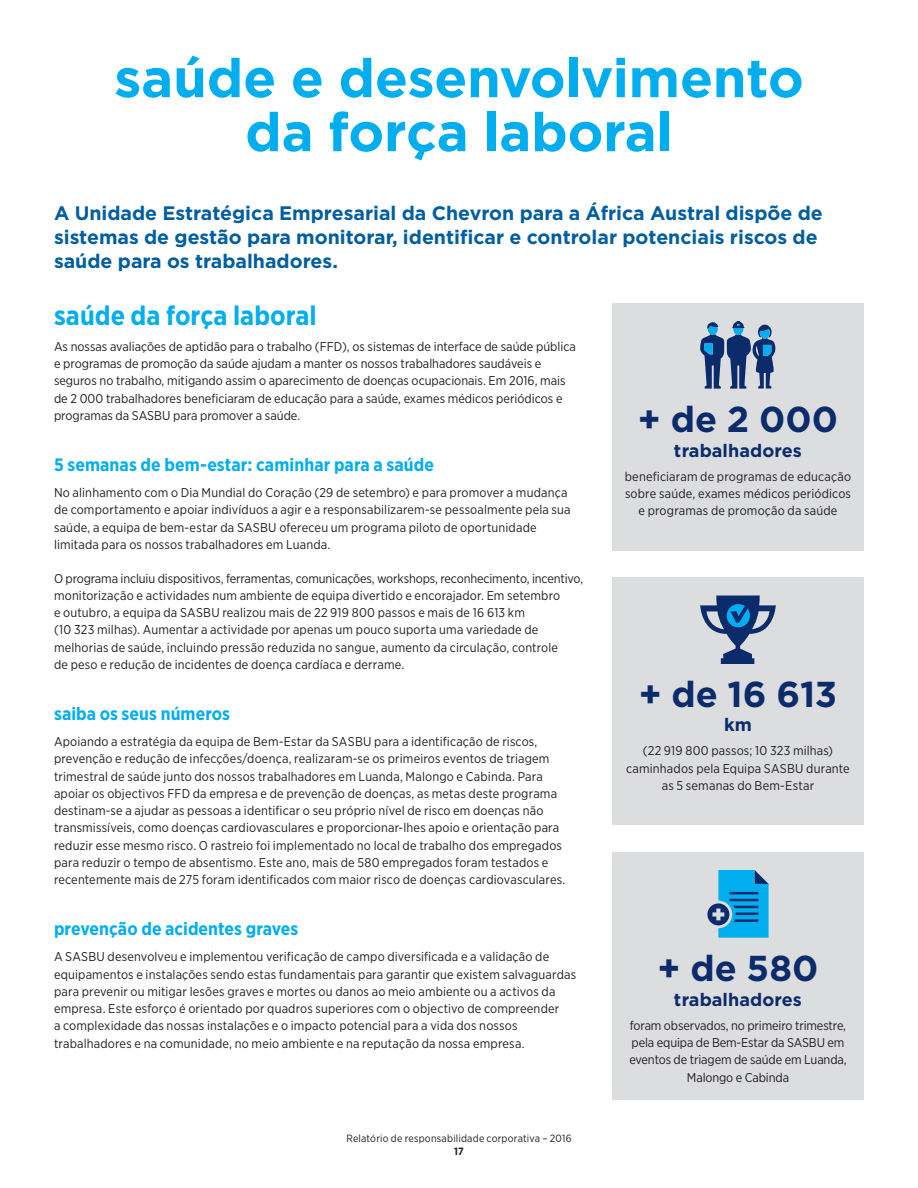
<style>
.page{position:relative;width:918px;height:1188px;background:#fff}
.page>*{position:absolute;margin:0;border:0;box-sizing:border-box;transform-origin:0 0}
.Headline-2_-_36pt_Bo{font:700 54px/54px "Gotham";letter-spacing:-.005em;color:#00aeef;text-align:center}
.Body_Text_-_9pt_Narr{font:700 36px "Gotham";letter-spacing:.005em;color:#0c2b6b}
.Section_Header_-_12p{font:700 27px "Gotham Narrow";color:#00aeef}
.Lead-in_copy_-_13pt{font:700 19.5px/24px "Gotham";color:#005ea0}
.Section_Header_-_12p-2{font:700 18px "Gotham Narrow";letter-spacing:.005em;color:#00aeef}
.Body_Text_-_9pt_Narr-2{font:700 18px "Gotham";letter-spacing:.005em;color:#0c2b6b}
.Body_Text_-_8_5pt_Na{font:12.75px/17.2px "Gotham Narrow";letter-spacing:.01em;color:#231f20}
.infographic_Text_-_8{font:12.75px/17.2px "Gotham Narrow";letter-spacing:.01em;color:#231f20;text-align:center}
.infographic_Text_-_8-2{font:12.75px/17.2px "Gotham Narrow";letter-spacing:-.01em;color:#231f20;text-align:center}
.t1{font:10.5px "Gotham Narrow";letter-spacing:.015em;color:#231f20}
.t2{font:700 10.5px "Gotham Narrow";color:#231f20}
</style>
<div class="page">
<div style="left:612px;top:852px;width:252px;height:248px;background:#dcdddf"></div>
<svg style="left:707px;top:870px;width:62px;height:68px"></svg>
<div style="left:612px;top:303px;width:252px;height:247px;background:#dcdddf"></div>
<svg style="left:700px;top:321px;width:76px;height:68px"></svg>
<div style="left:612px;top:578px;width:252px;height:247px;background:#dcdddf"></div>
<svg style="left:700px;top:596px;width:76px;height:67px"></svg>
<p class="Headline-2_-_36pt_Bo" style="left:114px;top:51px;width:691px">saúde e desenvolvimento da força laboral</p>
<p class="Lead-in_copy_-_13pt" style="left:54px;top:201px;width:770px">A Unidade Estratégica Empresarial da Chevron para a África Austral dispõe de sistemas de gestão para monitorar, identificar e controlar potenciais riscos de saúde para os trabalhadores.</p>
<p class="Section_Header_-_12p" style="left:54px;top:298px;width:264px">saúde da força laboral</p>
<p class="Body_Text_-_8_5pt_Na" style="left:54px;top:337px;width:523px">As nossas avaliações de aptidão para o trabalho (FFD), os sistemas de interface de saúde pública e programas de promoção da saúde ajudam a manter os nossos trabalhadores saudáveis e seguros no trabalho, mitigando assim o aparecimento de doenças ocupacionais. Em 2016, mais de 2 000 trabalhadores beneficiaram de educação para a saúde, exames médicos periódicos e programas da SASBU para promover a saúde.</p>
<p class="Section_Header_-_12p-2" style="left:54px;top:453px;width:382px">5 semanas de bem-estar: caminhar para a saúde</p>
<p class="Body_Text_-_8_5pt_Na" style="left:54px;top:484px;width:518px">No alinhamento com o Dia Mundial do Coração (29 de setembro) e para promover a mudança de comportamento e apoiar indivíduos a agir e a responsabilizarem-se pessoalmente pela sua saúde, a equipa de bem-estar da SASBU ofereceu um programa piloto de oportunidade limitada para os nossos trabalhadores em Luanda.</p>
<p class="Body_Text_-_8_5pt_Na" style="left:54px;top:569px;width:531px">O programa incluiu dispositivos, ferramentas, comunicações, workshops, reconhecimento, incentivo, monitorização e actividades num ambiente de equipa divertido e encorajador. Em setembro<br>e outubro, a equipa da SASBU realizou mais de 22 919 800 passos e mais de 16 613 km<br>(10 323 milhas). Aumentar a actividade por apenas um pouco suporta uma variedade de melhorias de saúde, incluindo pressão reduzida no sangue, aumento da circulação, controle<br>de peso e redução de incidentes de doença cardíaca e derrame.</p>
<p class="Section_Header_-_12p-2" style="left:54px;top:702px;width:178px">saiba os seus números</p>
<p class="Body_Text_-_8_5pt_Na" style="left:54px;top:733px;width:513px">Apoiando a estratégia da equipa de Bem-Estar da SASBU para a identificação de riscos, prevenção e redução de infecções/doença, realizaram-se os primeiros eventos de triagem trimestral de saúde junto dos nossos trabalhadores em Luanda, Malongo e Cabinda. Para apoiar os objectivos FFD da empresa e de prevenção de doenças, as metas deste programa destinam-se a ajudar as pessoas a identificar o seu próprio nível de risco em doenças não transmissíveis, como doenças cardiovasculares e proporcionar-lhes apoio e orientação para reduzir esse mesmo risco. O rastreio foi implementado no local de trabalho dos empregados para reduzir o tempo de absentismo. Este ano, mais de 580 empregados foram testados e recentemente mais de 275 foram identificados com maior risco de doenças cardiovasculares.</p>
<p class="Section_Header_-_12p-2" style="left:54px;top:917px;width:246px">prevenção de acidentes graves</p>
<p class="Body_Text_-_8_5pt_Na" style="left:54px;top:948px;width:524px">A SASBU desenvolveu e implementou verificação de campo diversificada e a validação de equipamentos e instalações sendo estas fundamentais para garantir que existem salvaguardas para prevenir ou mitigar lesões graves e mortes ou danos ao meio ambiente ou a activos da empresa. Este esforço é orientado por quadros superiores com o objectivo de compreender<br>a complexidade das nossas instalações e o impacto potencial para a vida dos nossos trabalhadores e na comunidade, no meio ambiente e na reputação da nossa empresa.</p>
<p class="Body_Text_-_9pt_Narr" style="left:658px;top:944px;width:162px">+ de 580</p>
<p class="Body_Text_-_9pt_Narr" style="left:638px;top:395px;width:202px">+ de 2 000</p>
<p class="Body_Text_-_9pt_Narr-2" style="left:674px;top:438px;width:130px">trabalhadores</p>
<p class="infographic_Text_-_8" style="left:625px;top:467px;width:228px">beneficiaram de programas de educação sobre saúde, exames médicos periódicos e programas de promoção da saúde</p>
<p class="Body_Text_-_9pt_Narr" style="left:639px;top:670px;width:200px">+ de 16 613</p>
<p class="Body_Text_-_9pt_Narr-2" style="left:724px;top:713px;width:29px">km</p>
<p class="infographic_Text_-_8" style="left:626px;top:742px;width:225px">(22 919 800 passos; 10 323 milhas) caminhados pela Equipa SASBU durante as 5 semanas do Bem-Estar</p>
<p class="Body_Text_-_9pt_Narr-2" style="left:674px;top:987px;width:130px">trabalhadores</p>
<p class="infographic_Text_-_8-2" style="left:629px;top:1016px;width:219px">foram observados, no primeiro trimestre, pela equipa de Bem-Estar da SASBU em eventos de triagem de saúde em Luanda, Malongo e Cabinda</p>
<p class="t1" style="left:346px;top:1132px;width:227px">Relatório de responsabilidade corporativa – 2016</p>
<p class="t2" style="left:454px;top:1145px;width:11px">17</p>
</div>
